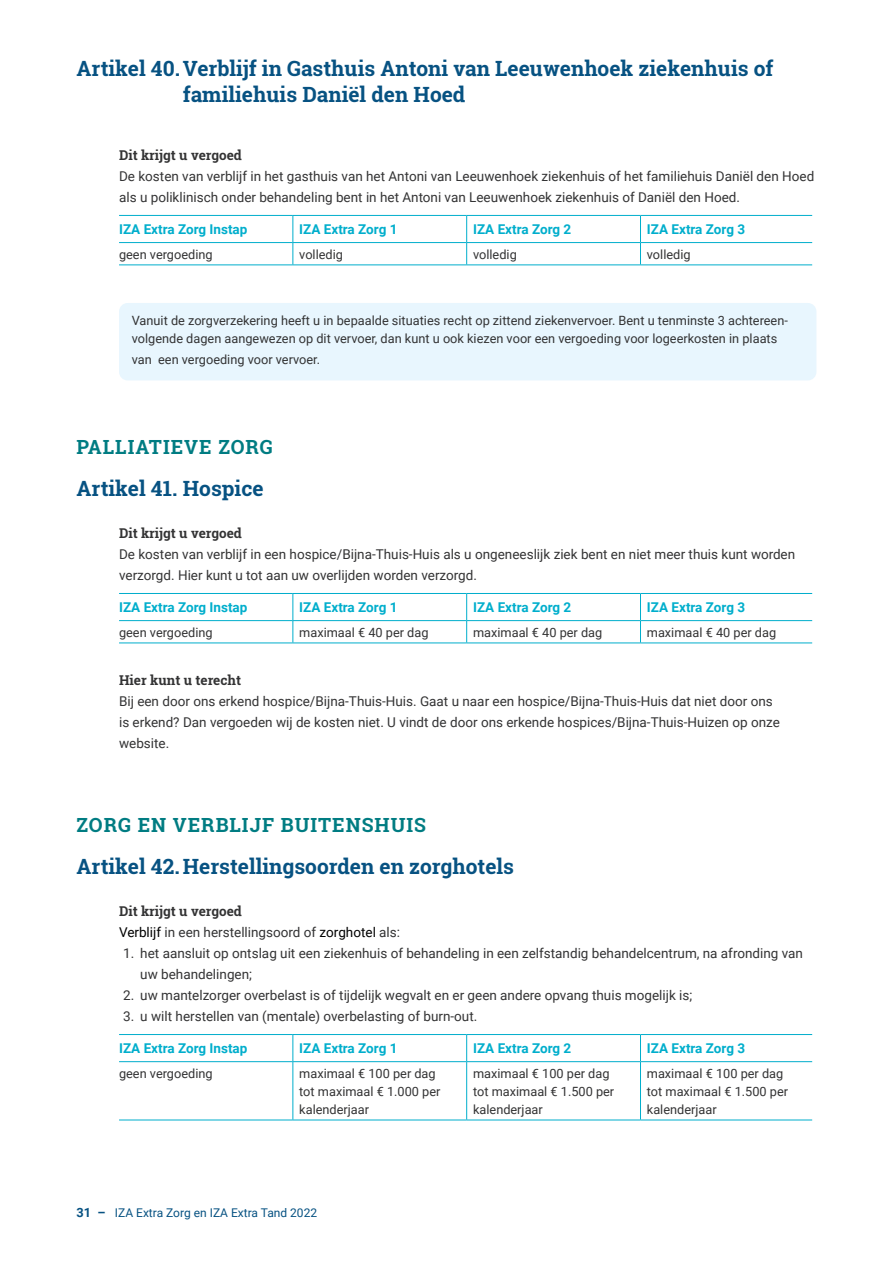
<style>
.page{position:relative;width:893px;height:1263px;background:#fff}
.page>*{position:absolute;margin:0;border:0;box-sizing:border-box;transform-origin:0 0}
.H2_kop_nummer{font:700 21px/25.5px "Roboto Slab";color:#075282}
.H1_zorgrubriek{font:700 19.5px "Roboto Slab";letter-spacing:.05em;color:#007c82}
._0_plat_inspring_10m{font:13.5px/21px "Roboto";color:#333334}
.tabel_kop-IZA{font:700 13.5px "Roboto";color:#00aecc}
.H4_kop{font:700 13.5px "Roboto Slab";color:#333334}
.tabel_plat-IZA{font:12.75px/18px "Roboto";color:#333334}
.kader_totaal{font:12.75px/18px "Roboto";color:#333334}
.t1{font:12px "Roboto";color:#075282}
.s1{color:#000}
.s2{font-weight:700;font-size:12.75px}
</style>
<div class="page">
<div style="left:119px;top:303px;width:697px;height:77px;background:#e8f6fe;border-radius:9px"></div>
<hr style="left:119px;top:215px;width:174px;height:1px;background:#00aecc">
<hr style="left:119px;top:242px;width:174px;height:1px;background:#00aecc">
<hr style="left:467px;top:215px;width:173px;height:1px;background:#00aecc">
<hr style="left:467px;top:242px;width:173px;height:1px;background:#00aecc">
<hr style="left:640px;top:215px;width:172px;height:1px;background:#00aecc">
<hr style="left:640px;top:242px;width:172px;height:1px;background:#00aecc">
<hr style="left:119px;top:264px;width:174px;height:1px;background:#00aecc">
<hr style="left:467px;top:264px;width:173px;height:1px;background:#00aecc">
<svg style="left:640px;top:216px;width:1px;height:48px"></svg>
<hr style="left:640px;top:264px;width:172px;height:1px;background:#00aecc">
<hr style="left:293px;top:215px;width:174px;height:1px;background:#00aecc">
<hr style="left:293px;top:242px;width:174px;height:1px;background:#00aecc">
<svg style="left:292px;top:216px;width:1px;height:48px"></svg>
<svg style="left:466px;top:216px;width:1px;height:48px"></svg>
<hr style="left:293px;top:264px;width:174px;height:1px;background:#00aecc">
<hr style="left:119px;top:593px;width:174px;height:1px;background:#00aecc">
<hr style="left:119px;top:620px;width:174px;height:1px;background:#00aecc">
<hr style="left:467px;top:593px;width:173px;height:1px;background:#00aecc">
<hr style="left:467px;top:620px;width:173px;height:1px;background:#00aecc">
<hr style="left:640px;top:593px;width:172px;height:1px;background:#00aecc">
<hr style="left:640px;top:620px;width:172px;height:1px;background:#00aecc">
<hr style="left:119px;top:642px;width:174px;height:1px;background:#00aecc">
<hr style="left:467px;top:642px;width:173px;height:1px;background:#00aecc">
<svg style="left:640px;top:594px;width:1px;height:48px"></svg>
<hr style="left:640px;top:642px;width:172px;height:1px;background:#00aecc">
<hr style="left:293px;top:593px;width:174px;height:1px;background:#00aecc">
<hr style="left:293px;top:620px;width:174px;height:1px;background:#00aecc">
<svg style="left:292px;top:594px;width:1px;height:48px"></svg>
<svg style="left:466px;top:594px;width:1px;height:48px"></svg>
<hr style="left:293px;top:642px;width:174px;height:1px;background:#00aecc">
<hr style="left:119px;top:1034px;width:174px;height:1px;background:#00aecc">
<hr style="left:119px;top:1061px;width:174px;height:1px;background:#00aecc">
<hr style="left:467px;top:1034px;width:173px;height:1px;background:#00aecc">
<hr style="left:467px;top:1061px;width:173px;height:1px;background:#00aecc">
<hr style="left:640px;top:1034px;width:172px;height:1px;background:#00aecc">
<svg style="left:640px;top:1035px;width:1px;height:26px"></svg>
<hr style="left:640px;top:1061px;width:172px;height:1px;background:#00aecc">
<hr style="left:119px;top:1119px;width:174px;height:1px;background:#00aecc">
<hr style="left:467px;top:1119px;width:173px;height:1px;background:#00aecc">
<hr style="left:640px;top:1062px;width:1px;height:57px;background:#00aecc">
<hr style="left:640px;top:1119px;width:172px;height:1px;background:#00aecc">
<hr style="left:293px;top:1034px;width:174px;height:1px;background:#00aecc">
<svg style="left:292px;top:1035px;width:1px;height:26px"></svg>
<svg style="left:466px;top:1035px;width:1px;height:26px"></svg>
<hr style="left:293px;top:1061px;width:174px;height:1px;background:#00aecc">
<hr style="left:292px;top:1062px;width:1px;height:57px;background:#00aecc">
<hr style="left:466px;top:1062px;width:1px;height:57px;background:#00aecc">
<hr style="left:293px;top:1119px;width:174px;height:1px;background:#00aecc">
<h2 class="H2_kop_nummer" style="left:183px;top:56px;width:592px;text-indent:-106px">Artikel 40.Verblijf in Gasthuis Antoni van Leeuwenhoek ziekenhuis of familiehuis Daniël den Hoed</h2>
<p class="H4_kop" style="left:119px;top:146px;width:124px">Dit krijgt u vergoed</p>
<p class="_0_plat_inspring_10m" style="left:119px;top:165px;width:697px">De kosten van verblijf in het gasthuis van het Antoni van Leeuwenhoek ziekenhuis of het familiehuis Daniël den Hoed als u poliklinisch onder behandeling bent in het Antoni van Leeuwenhoek ziekenhuis of Daniël den Hoed.</p>
<p class="tabel_kop-IZA" style="left:119px;top:220px;width:130px">IZA Extra Zorg Instap</p>
<p class="tabel_kop-IZA" style="left:299px;top:220px;width:100px">IZA Extra Zorg 1</p>
<p class="tabel_kop-IZA" style="left:473px;top:220px;width:100px">IZA Extra Zorg 2</p>
<p class="tabel_kop-IZA" style="left:647px;top:220px;width:100px">IZA Extra Zorg 3</p>
<p class="tabel_plat-IZA" style="left:119px;top:244px;width:95px">geen vergoeding</p>
<p class="tabel_plat-IZA" style="left:299px;top:244px;width:45px">volledig</p>
<p class="tabel_plat-IZA" style="left:473px;top:244px;width:45px">volledig</p>
<p class="tabel_plat-IZA" style="left:647px;top:244px;width:45px">volledig</p>
<p class="kader_totaal" style="left:132px;top:311px;width:658px">Vanuit de zorgverzekering heeft u in bepaalde situaties recht op zittend ziekenvervoer. Bent u tenminste 3 achtereen&shy;volgende dagen aangewezen op dit vervoer, dan kunt u ook kiezen voor een vergoeding voor logeerkosten in plaats</p>
<p class="kader_totaal" style="left:132px;top:350px;width:190px">van een vergoeding voor vervoer.</p>
<p class="H1_zorgrubriek" style="left:77px;top:434px;width:198px">PALLIATIEVE ZORG</p>
<h2 class="H2_kop_nummer" style="left:77px;top:476px;width:189px">Artikel 41. Hospice</h2>
<p class="H4_kop" style="left:119px;top:524px;width:124px">Dit krijgt u vergoed</p>
<p class="_0_plat_inspring_10m" style="left:119px;top:543px;width:678px">De kosten van verblijf in een hospice/Bijna-Thuis-Huis als u ongeneeslijk ziek bent en niet meer thuis kunt worden verzorgd. Hier kunt u tot aan uw overlijden worden verzorgd.</p>
<p class="tabel_kop-IZA" style="left:119px;top:598px;width:130px">IZA Extra Zorg Instap</p>
<p class="tabel_kop-IZA" style="left:299px;top:598px;width:100px">IZA Extra Zorg 1</p>
<p class="tabel_kop-IZA" style="left:473px;top:598px;width:100px">IZA Extra Zorg 2</p>
<p class="tabel_kop-IZA" style="left:647px;top:598px;width:100px">IZA Extra Zorg 3</p>
<p class="tabel_plat-IZA" style="left:119px;top:622px;width:95px">geen vergoeding</p>
<p class="tabel_plat-IZA" style="left:299px;top:622px;width:131px">maximaal € 40 per dag</p>
<p class="tabel_plat-IZA" style="left:473px;top:622px;width:131px">maximaal € 40 per dag</p>
<p class="tabel_plat-IZA" style="left:647px;top:622px;width:131px">maximaal € 40 per dag</p>
<p class="H4_kop" style="left:119px;top:671px;width:124px">Hier kunt u terecht</p>
<p class="_0_plat_inspring_10m" style="left:119px;top:690px;width:662px">Bij een door ons erkend hospice/Bijna-Thuis-Huis. Gaat u naar een hospice/Bijna-Thuis-Huis dat niet door ons is erkend? Dan vergoeden wij de kosten niet. U vindt de door ons erkende hospices/Bijna-Thuis-Huizen op onze website.</p>
<p class="H1_zorgrubriek" style="left:77px;top:812px;width:351px">ZORG EN VERBLIJF BUITENSHUIS</p>
<h2 class="H2_kop_nummer" style="left:77px;top:854px;width:439px">Artikel 42.Herstellingsoorden en zorghotels</h2>
<p class="H4_kop" style="left:119px;top:902px;width:124px">Dit krijgt u vergoed</p>
<p class="_0_plat_inspring_10m" style="left:119px;top:921px;width:283px"><span class="s1">Verblijf</span> in een herstellingsoord of <span class="s1">zorghotel</span> als:</p>
<p class="_0_plat_inspring_10m" style="left:140px;top:942px;width:664px;text-indent:-17px">1. het aansluit op ontslag uit een ziekenhuis of behandeling in een zelfstandig behandelcentrum, na afronding van uw behandelingen;</p>
<p class="_0_plat_inspring_10m" style="left:123px;top:984px;width:570px">2. uw mantelzorger overbelast is of tijdelijk wegvalt en er geen andere opvang thuis mogelijk is;</p>
<p class="_0_plat_inspring_10m" style="left:123px;top:1005px;width:355px">3. u wilt herstellen van (mentale) overbelasting of burn-out.</p>
<p class="tabel_kop-IZA" style="left:119px;top:1039px;width:130px">IZA Extra Zorg Instap</p>
<p class="tabel_kop-IZA" style="left:299px;top:1039px;width:100px">IZA Extra Zorg 1</p>
<p class="tabel_kop-IZA" style="left:473px;top:1039px;width:100px">IZA Extra Zorg 2</p>
<p class="tabel_kop-IZA" style="left:647px;top:1039px;width:100px">IZA Extra Zorg 3</p>
<p class="tabel_plat-IZA" style="left:119px;top:1063px;width:95px">geen vergoeding</p>
<p class="tabel_plat-IZA" style="left:299px;top:1063px;width:143px">maximaal € 100 per dag tot maximaal € 1.000 per kalenderjaar</p>
<p class="tabel_plat-IZA" style="left:473px;top:1063px;width:143px">maximaal € 100 per dag tot maximaal € 1.500 per kalenderjaar</p>
<p class="tabel_plat-IZA" style="left:647px;top:1063px;width:143px">maximaal € 100 per dag tot maximaal € 1.500 per kalenderjaar</p>
<p class="t1" style="left:77px;top:1204px;width:242px"><span class="s2">31 –</span> IZA Extra Zorg en IZA Extra Tand 2022</p>
</div>
